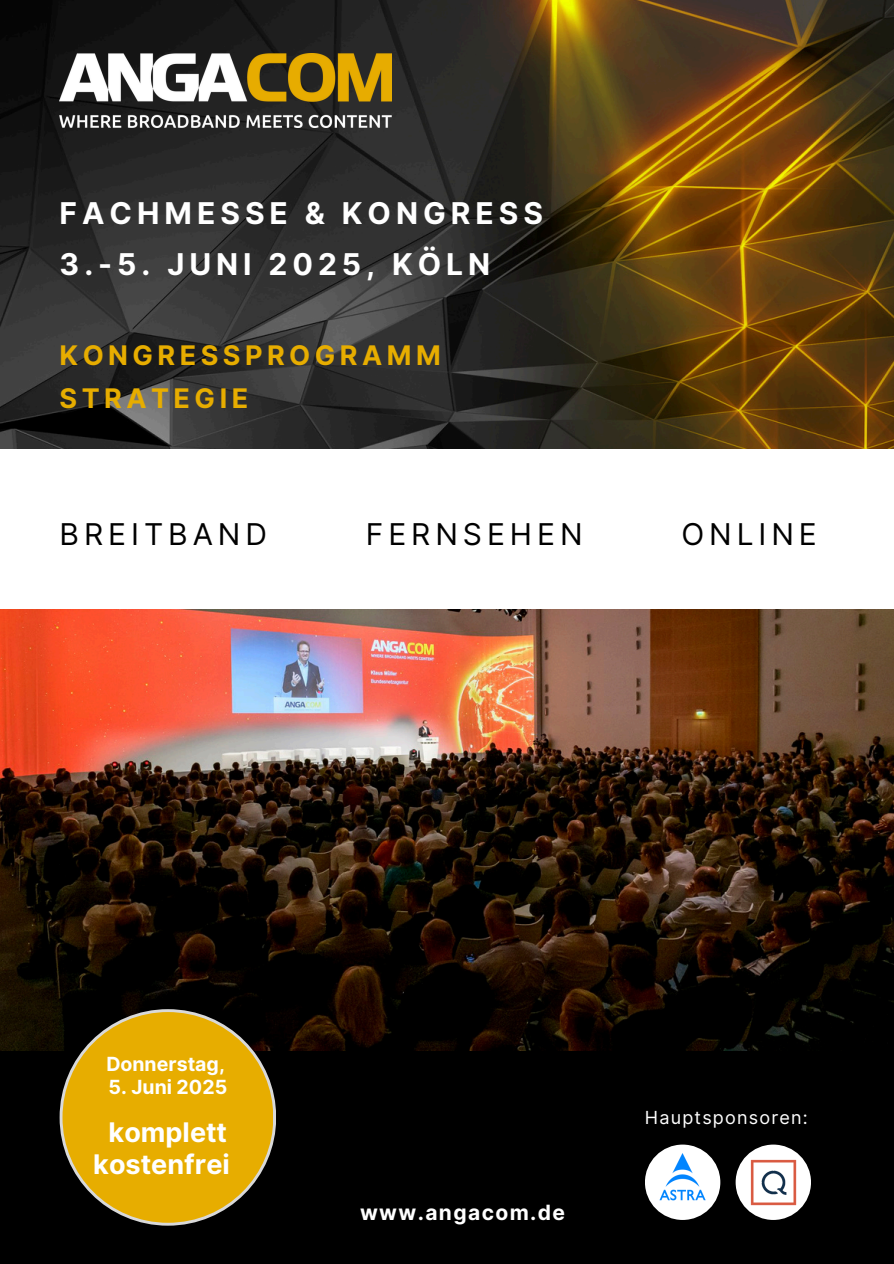
<style>
.page{position:relative;width:894px;height:1264px;background:#fff}
.page>*{position:absolute;margin:0;border:0;box-sizing:border-box;transform-origin:0 0}
.t1{font:700 30px "Inter";letter-spacing:.165em;color:#fff}
.t2{font:30px "Inter";letter-spacing:.165em;color:#000}
.t3{font:700 27px "Inter";letter-spacing:.165em;color:#e7ad00}
.t4{font:700 27px/31.5px "Inter";color:#fff;text-align:center}
.t5{font:700 21px "Inter";letter-spacing:.065em;color:#fff}
.t6{font:700 19.5px "Inter";color:#fff}
.t7{font:18px "Inter";letter-spacing:.065em;color:#fff}
</style>
<div class="page">
<img style="left:0;top:0;width:893px;height:448px">
<img style="left:60px;top:53px;width:331px;height:74px">
<div style="left:0;top:1033px;width:893px;height:230px;background:#000"></div>
<img style="left:0;top:609px;width:893px;height:441px">
<div style="left:735px;top:1144px;width:75px;height:75px;background:#fff;border-radius:50%"></div>
<img style="left:745px;top:1154px;width:55px;height:55px">
<div style="left:644px;top:1144px;width:76px;height:75px;background:#fff;border-radius:50%"></div>
<img style="left:650px;top:1145px;width:64px;height:64px">
<svg style="left:60px;top:1009px;width:216px;height:216px;background:#d5cfbf"></svg>
<div style="left:62px;top:1012px;width:211px;height:210px;background:#e7ad00;border-radius:50%"></div>
<p class="t1" style="left:60px;top:195px;width:485px">FACHMESSE &amp; KONGRESS</p>
<h3 class="t1" style="left:60px;top:246px;width:432px">3.-5. JUNI 2025, KÖLN</h3>
<p class="t3" style="left:60px;top:339px;width:383px">KONGRESSPROGRAMM</p>
<p class="t3" style="left:60px;top:382px;width:190px">STRATEGIE</p>
<h5 class="t2" style="left:60px;top:516px;width:209px">BREITBAND</h5>
<h5 class="t2" style="left:365px;top:516px;width:218px">FERNSEHEN</h5>
<h5 class="t2" style="left:681px;top:516px;width:137px">ONLINE</h5>
<p class="t6" style="left:106px;top:1052px;width:120px">Donnerstag,</p>
<p class="t6" style="left:108px;top:1075px;width:120px">5. Juni 2025</p>
<p class="t4" style="left:93px;top:1116px;width:138px">komplett kostenfrei</p>
<h4 class="t5" style="left:360px;top:1199px;width:206px">www.angacom.de</h4>
<p class="t7" style="left:644px;top:1106px;width:164px">Hauptsponsoren:</p>
</div>
